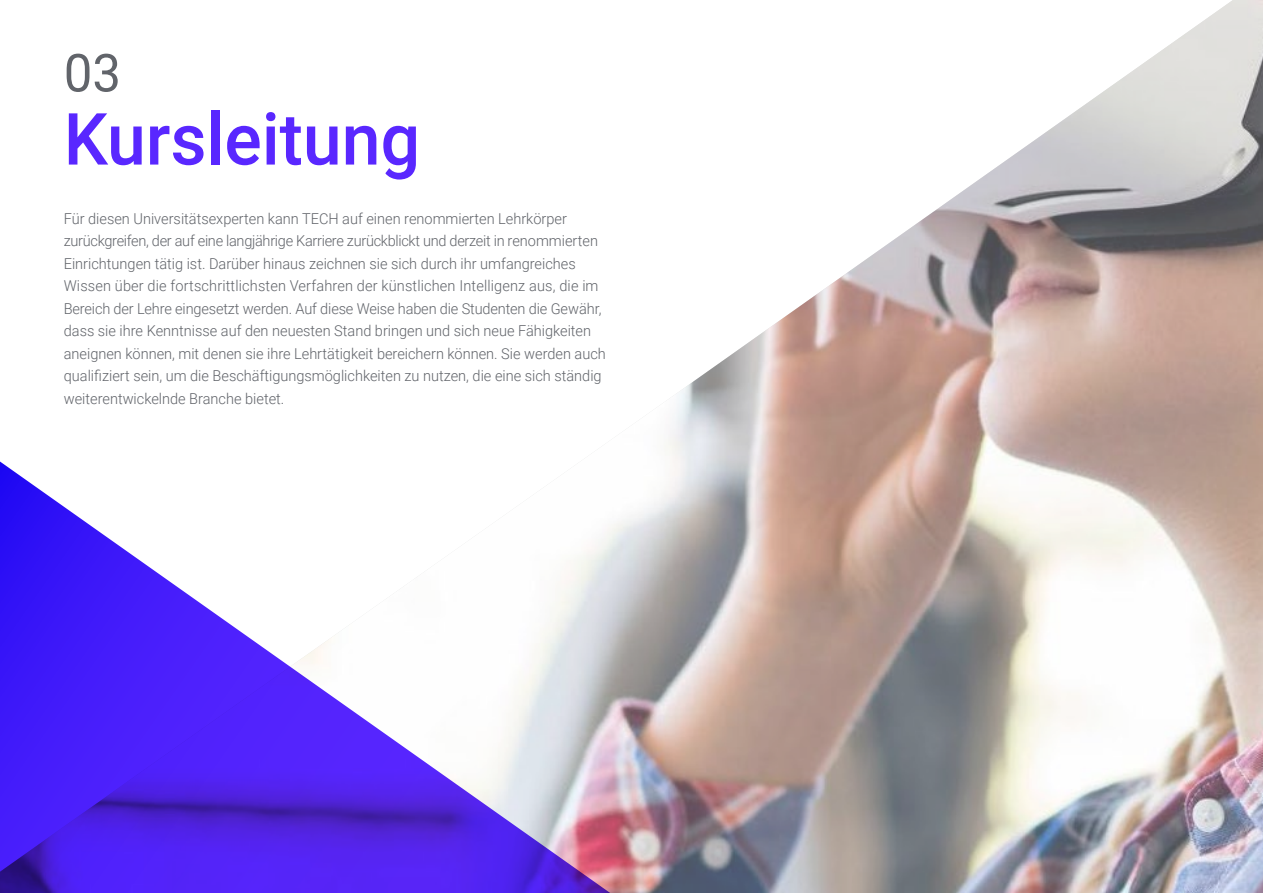
<style>
.page{position:relative;width:1263px;height:893px;background:#fff}
.page>*{position:absolute;margin:0;border:0;box-sizing:border-box;transform-origin:0 0}
.t1{font:500 72px "Roboto";color:#5927ff}
.t2{font:52.5px "Roboto";color:#61646a}
.t3{font:300 15px/22.5px "Roboto";color:#61646a}
</style>
<div class="page">
<img style="left:640px;top:0;width:623px;height:893px">
<svg style="left:0;top:461px;width:640px;height:432px"></svg>
<h2 class="t2" style="left:64px;top:36px;width:59px">03</h2>
<h1 class="t1" style="left:64px;top:89px;width:358px">Kursleitung</h1>
<p class="t3" style="left:64px;top:207px;width:543px">Für diesen Universitätsexperten kann TECH auf einen renommierten Lehrkörper zurückgreifen, der auf eine langjährige Karriere zurückblickt und derzeit in renommierten Einrichtungen tätig ist. Darüber hinaus zeichnen sie sich durch ihr umfangreiches Wissen über die fortschrittlichsten Verfahren der künstlichen Intelligenz aus, die im Bereich der Lehre eingesetzt werden. Auf diese Weise haben die Studenten die Gewähr, dass sie ihre Kenntnisse auf den neuesten Stand bringen und sich neue Fähigkeiten aneignen können, mit denen sie ihre Lehrtätigkeit bereichern können. Sie werden auch qualifiziert sein, um die Beschäftigungsmöglichkeiten zu nutzen, die eine sich ständig weiterentwickelnde Branche bietet.</p>
</div>
